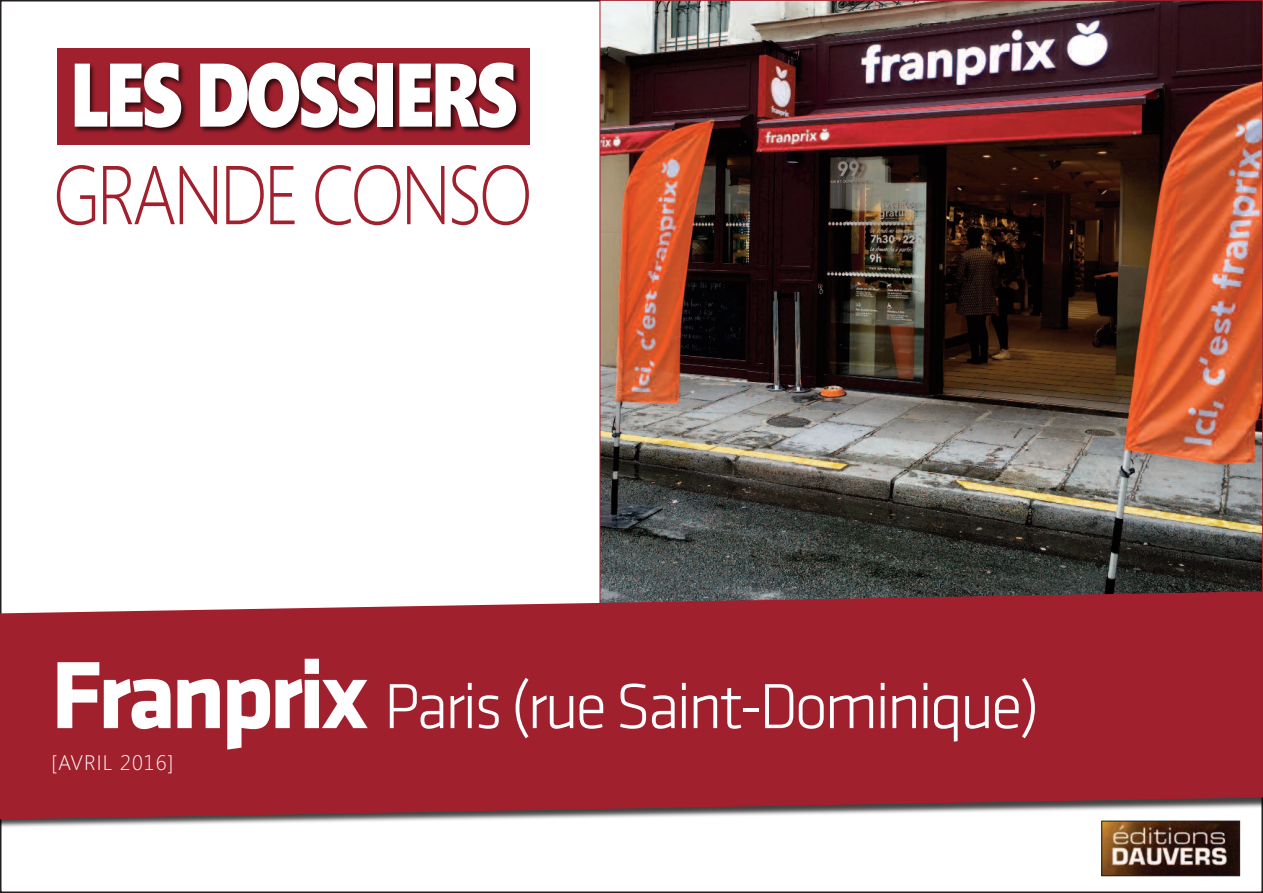
<style>
.page{position:relative;width:1263px;height:893px;background:#fff}
.page>*{position:absolute;margin:0;border:0;box-sizing:border-box;transform-origin:0 0}
.t1{font:900 90px "Segoe";letter-spacing:-.05em;color:#fff;scale:.8 1}
.t2{font:300 83.1px "Segoe";letter-spacing:-.05em;color:#a1202d;scale:.85 1}
.t3{font:300 66px "Klavika";letter-spacing:-.05em;color:#fff}
.t4{font:300 21px "Segoe";letter-spacing:.05em;color:#fff}
.s1{font-weight:700;font-size:99px}
</style>
<div class="page">
<img style="left:1103px;top:830px;width:135px;height:44px">
<div style="left:1101px;top:821px;width:139px;height:55px;border:1px solid #231f20"></div>
<img style="left:0;top:39px;width:530px;height:181px">
<img style="left:602px;top:2px;width:659px;height:584px">
<img style="left:0;top:586px;width:1263px;height:244px">
<svg style="left:0;top:591px;width:1263px;height:229px;fill:#a1202d"></svg>
<h1 class="t1" style="left:70px;top:43px;width:561px">LES DOSSIERS</h1>
<p class="t2" style="left:53px;top:147px;width:566px">GRANDE CONSO</p>
<p class="t3" style="left:51px;top:684px;width:990px"><span class="s1">Franprix</span> Paris (rue Saint-Dominique)</p>
<p class="t4" style="left:51px;top:751px;width:124px">[AVRIL 2016]</p>
</div>
